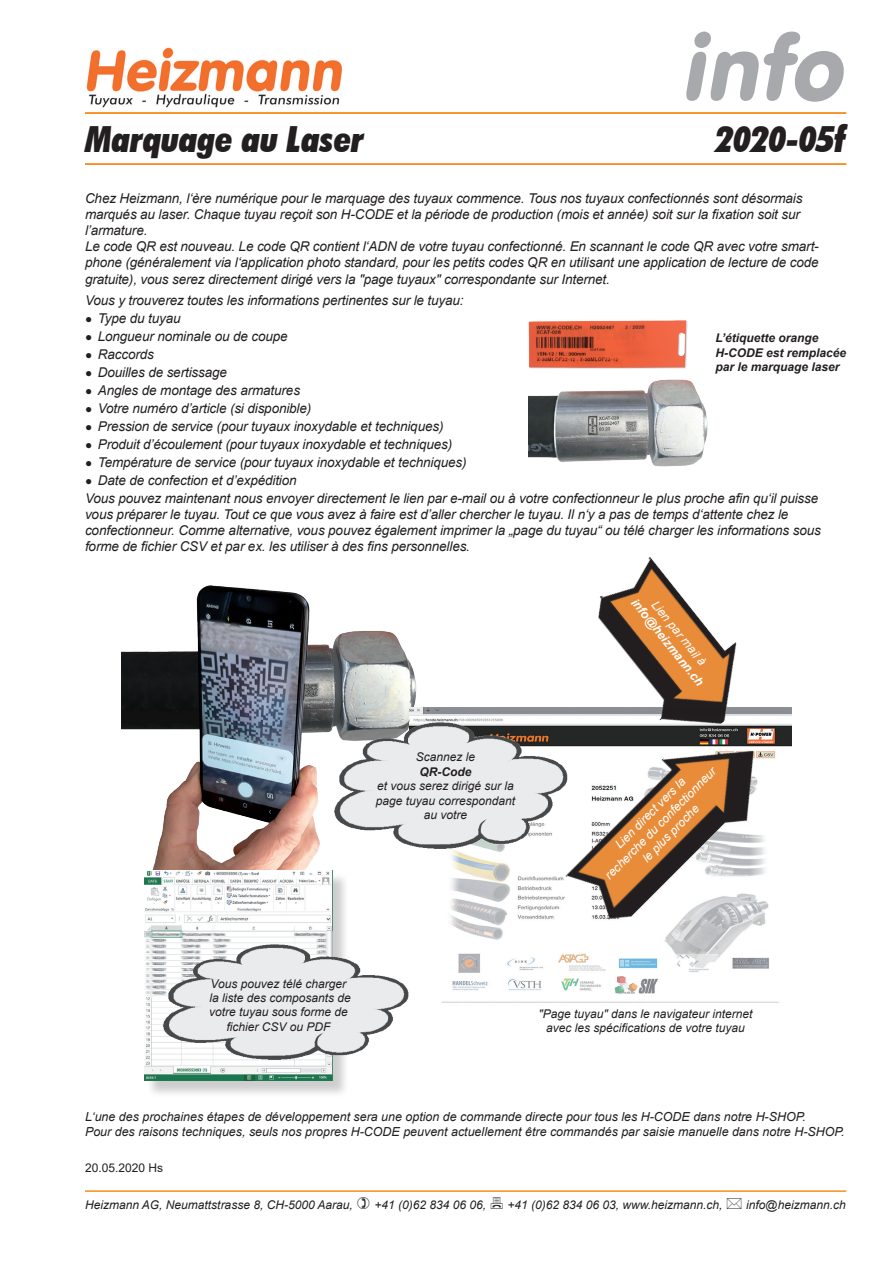
<style>
.page{position:relative;width:893px;height:1263px;background:#fff}
.page>*{position:absolute;margin:0;border:0;box-sizing:border-box;transform-origin:0 0}
.t1{font:italic 90px "VAG Rounded BT";color:#a8a9ad}
.t2{font:italic 900 condensed 36px "Futura BT";color:#231f20}
.t3{font:italic 13.5px/16.2px "Arial";letter-spacing:-.01em;color:#231f20}
.t4{font:italic 12.45px/15px "Arial";color:#231f20}
.t5{font:italic 700 12.15px "Arial";color:#fff}
.t6{font:italic 12.15px "Arial";color:#fff}
.t7{font:italic 12px/14.4px "Arial";color:#231f20;text-align:center}
.t8{font:italic 700 12px/14.4px "Arial";color:#231f20}
.t9{font:italic 12px/14.4px "Arial";color:#fff;text-align:center}
.t10{font:12px "Arial";color:#231f20}
.s1{font-style:normal;font-size:12px}
</style>
<div class="page">
<hr style="left:85px;top:1190px;width:761px;height:2px;background:#f68e1e">
<hr style="left:85px;top:112px;width:761px;height:2px;background:#f68e1e">
<hr style="left:85px;top:163px;width:761px;height:2px;background:#f68e1e">
<img style="left:86px;top:47px;width:257px;height:61px">
<img style="left:529px;top:320px;width:179px;height:147px">
<img style="left:121px;top:585px;width:296px;height:285px">
<img style="left:410px;top:707px;width:382px;height:296px">
<div style="left:146px;top:873px;width:204px;height:225px;background:#231f20;opacity:.22"></div>
<img style="left:144px;top:870px;width:189px;height:211px">
<img style="left:555px;top:710px;width:229px;height:229px">
<img style="left:577px;top:557px;width:193px;height:195px">
<img style="left:320px;top:712px;width:263px;height:138px">
<img style="left:149px;top:934px;width:277px;height:142px">
<h1 class="t1" style="left:680px;top:11px;width:182px">info</h1>
<h2 class="t2" style="left:85px;top:117px;width:280px">Marquage au Laser</h2>
<h2 class="t2" style="left:716px;top:117px;width:131px">2020-05f</h2>
<p class="t3" style="left:85px;top:190px;width:735px">Chez Heizmann, l‘ère numérique pour le marquage des tuyaux commence. Tous nos tuyaux confectionnés sont désormais marqués au laser. Chaque tuyau reçoit son H-CODE et la période de production (mois et année) soit sur la fixation soit sur l’armature.<br>Le code QR est nouveau. Le code QR contient l‘ADN de votre tuyau confectionné. En scannant le code QR avec votre smart&shy;phone (généralement via l‘application photo standard, pour les petits codes QR en utilisant une application de lecture de code gratuite), vous serez directement dirigé vers la "page tuyaux" correspondante sur Internet.</p>
<p class="t3" style="left:85px;top:292px;width:380px">Vous y trouverez toutes les informations pertinentes sur le tuyau:</p>
<p class="t3" style="left:85px;top:310px;width:97px"><span class="s1">●</span> Type du tuyau</p>
<p class="t3" style="left:85px;top:328px;width:204px"><span class="s1">●</span> Longueur nominale ou de coupe</p>
<p class="t3" style="left:85px;top:346px;width:70px"><span class="s1">●</span> Raccords</p>
<p class="t3" style="left:85px;top:364px;width:143px"><span class="s1">●</span> Douilles de sertissage</p>
<p class="t3" style="left:85px;top:382px;width:217px"><span class="s1">●</span> Angles de montage des armatures</p>
<p class="t3" style="left:85px;top:400px;width:228px"><span class="s1">●</span> Votre numéro d’article (si disponible)</p>
<p class="t3" style="left:85px;top:418px;width:360px"><span class="s1">●</span> Pression de service (pour tuyaux inoxydable et techniques)</p>
<p class="t3" style="left:85px;top:436px;width:369px"><span class="s1">●</span> Produit d’écoulement (pour tuyaux inoxydable et techniques)</p>
<p class="t3" style="left:85px;top:454px;width:383px"><span class="s1">●</span> Température de service (pour tuyaux inoxydable et techniques)</p>
<p class="t3" style="left:85px;top:471px;width:735px;line-height:18px"><span class="s1">●</span> Date de confection et d’expédition<br>Vous pouvez maintenant nous envoyer directement le lien par e-mail ou à votre confectionneur le plus proche afin qu‘il puisse</p>
<p class="t3" style="left:85px;top:506px;width:737px">vous préparer le tuyau. Tout ce que vous avez à faire est d’aller chercher le tuyau. Il n‘y a pas de temps d‘attente chez le confectionneur. Comme alternative, vous pouvez également imprimer la „page du tuyau“ ou télé charger les informations sous forme de fichier CSV et par ex. les utiliser à des fins personnelles.</p>
<p class="t8" style="left:715px;top:331px;width:132px">L’étiquette orange<br>H-CODE est remplacée par le marquage laser</p>
<p class="t7" style="left:416px;top:750px;width:61px">Scannez le</p>
<p class="t8" style="left:419px;top:765px;width:53px">QR-Code</p>
<p class="t7" style="left:376px;top:779px;width:141px">et vous serez dirigé sur la page tuyau correspondant au votre</p>
<p class="t5" style="left:640px;top:595px;width:109px;rotate:51deg">info@heizmann.ch</p>
<p class="t6" style="left:660px;top:597px;width:81px;rotate:51deg">Lien par mail à</p>
<p class="t9" style="left:592px;top:862px;width:154px;rotate:-45deg">Lien direct vers la<br>recherche du confectionneur le plus proche</p>
<p class="t7" style="left:209px;top:976px;width:143px">Vous pouvez télé charger la liste des composants de votre tuyau sous forme de fichier CSV ou PDF</p>
<p class="t7" style="left:538px;top:1007px;width:215px">"Page tuyau" dans le navigateur internet avec les spécifications de votre tuyau</p>
<p class="t4" style="left:85px;top:1109px;width:761px">L‘une des prochaines étapes de développement sera une option de commande directe pour tous les H-CODE dans notre H-SHOP.<br>Pour des raisons techniques, seuls nos propres H-CODE peuvent actuellement être commandés par saisie manuelle dans notre H-SHOP.</p>
<p class="t10" style="left:85px;top:1159px;width:80px">20.05.2020 Hs</p>
<p class="t7" style="left:85px;top:1198px;width:269px">Heizmann AG, Neumattstrasse 8, CH-5000 Aarau,</p>
<p class="t7" style="left:374px;top:1198px;width:113px">+41 (0)62 834 06 06,</p>
<p class="t7" style="left:507px;top:1198px;width:217px">+41 (0)62 834 06 03, www.heizmann.ch,</p>
<p class="t7" style="left:746px;top:1198px;width:101px">info@heizmann.ch</p>
</div>
